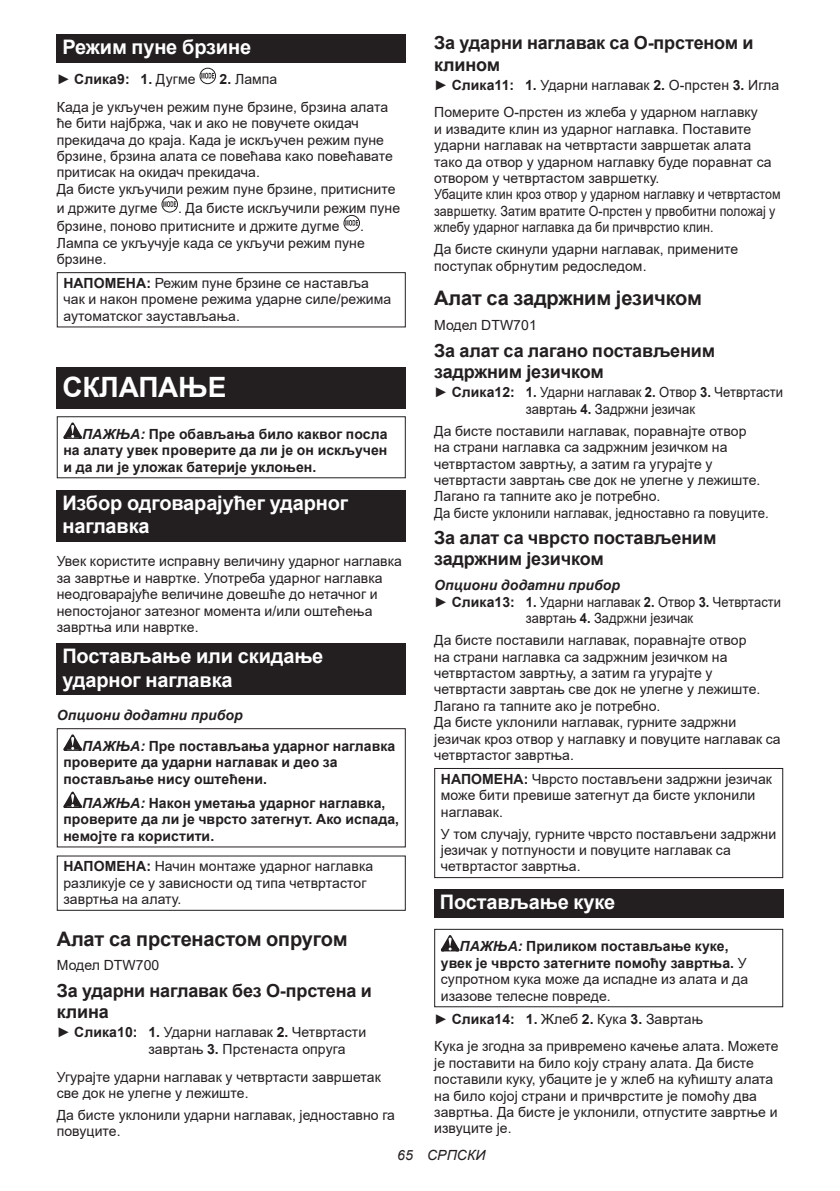
<style>
.page{position:relative;width:840px;height:1191px;background:#fff}
.page>*{position:absolute;margin:0;border:0;box-sizing:border-box;transform-origin:0 0}
.t1{font:700 28px "Arial";letter-spacing:-.01em;color:#fff}
.t2{font:700 20px/23.4px "Arial";letter-spacing:-.01em;color:#fff}
.t3{font:700 20px "Arial";letter-spacing:-.01em;color:#231f20}
.t4{font:700 18px/21px "Arial";letter-spacing:-.01em;color:#231f20}
.t5{font:14px/16.4px "Arial";letter-spacing:.005em;color:#231f20}
.t6{font:700 14px/16.4px "Arial";letter-spacing:.005em;color:#231f20}
.t7{font:14px "Arial";letter-spacing:.005em;color:#231f20;scale:.92 1}
.t8{font:italic 700 14px "Arial";letter-spacing:.005em;color:#231f20}
.t9{font:italic 14px "Arial";letter-spacing:.005em;color:#231f20}
.s1{font-weight:400}
.s2{font-weight:700}
.s3{font-style:italic}
.s4{font-weight:700;font-style:italic}
</style>
<div class="page">
<div style="left:57px;top:34px;width:348px;height:29px;background:#231f20"></div>
<svg style="left:200px;top:68px;width:15px;height:16px"></svg>
<svg style="left:201px;top:73px;width:13px;height:6px"></svg>
<svg style="left:162px;top:196px;width:16px;height:16px"></svg>
<svg style="left:163px;top:201px;width:13px;height:6px"></svg>
<svg style="left:343px;top:215px;width:16px;height:16px"></svg>
<svg style="left:345px;top:220px;width:13px;height:6px"></svg>
<div style="left:57px;top:272px;width:348px;height:55px;border:1px solid #231f20"></div>
<div style="left:57px;top:367px;width:348px;height:41px;background:#231f20"></div>
<svg style="left:63px;top:422px;width:19px;height:17px"></svg>
<div style="left:57px;top:416px;width:348px;height:62px;border:1px solid #231f20"></div>
<div style="left:57px;top:489px;width:348px;height:52px;background:#231f20"></div>
<div style="left:57px;top:643px;width:348px;height:52px;background:#231f20"></div>
<svg style="left:63px;top:734px;width:19px;height:17px"></svg>
<svg style="left:63px;top:791px;width:19px;height:17px"></svg>
<div style="left:57px;top:728px;width:348px;height:119px;border:1px solid #231f20"></div>
<div style="left:434px;top:768px;width:348px;height:110px;border:1px solid #231f20"></div>
<div style="left:434px;top:889px;width:348px;height:29px;background:#231f20"></div>
<svg style="left:440px;top:935px;width:19px;height:16px"></svg>
<div style="left:434px;top:928px;width:348px;height:79px;border:1px solid #231f20"></div>
<h2 class="t2" style="left:62px;top:36px;width:190px">Режим пуне брзине</h2>
<p class="t6" style="left:57px;top:71px;width:140px"><span class="s1">►</span> Слика9: 1. <span class="s1">Дугме</span></p>
<p class="t5" style="left:57px;top:65px;width:333px;line-height:27.8px;text-indent:163px"><span class="s2">2.</span> Лампа<br>Када је укључен режим пуне брзине, брзина алата</p>
<p class="t5" style="left:57px;top:115px;width:340px">ће бити најбржа, чак и ако не повучете окидач прекидача до краја. Када је искључен режим пуне брзине, брзина алата се повећава како повећавате притисак на окидач прекидача.<br>Да бисте укључили режим пуне брзине, притисните</p>
<p class="t5" style="left:57px;top:199px;width:102px">и држите дугме</p>
<p class="t5" style="left:57px;top:198px;width:345px;line-height:18.8px;text-indent:121px">. Да бисте искључили режим пуне брзине, поново притисните и држите дугме</p>
<p class="t5" style="left:57px;top:218px;width:309px;text-align:justify;text-indent:303px">.<br>Лампа се укључује када се укључи режим пуне брзине.</p>
<p class="t5" style="left:63px;top:275px;width:329px"><span class="s2">НАПОМЕНА:</span> Режим пуне брзине се наставља чак и након промене режима ударне силе/режима аутоматског заустављања.</p>
<h1 class="t1" style="left:62px;top:367px;width:165px">СКЛАПАЊЕ</h1>
<p class="t6" style="left:63px;top:426px;width:325px;text-align:justify;text-indent:19px"><span class="s3">ПАЖЊА:</span> Пре обављања било каквог посла на алату увек проверите да ли је он искључен и да ли је уложак батерије уклоњен.</p>
<h2 class="t2" style="left:62px;top:491px;width:287px">Избор одговарајућег ударног наглавка</h2>
<p class="t5" style="left:57px;top:553px;width:346px">Увек користите исправну величину ударног наглавка за завртње и навртке. Употреба ударног наглавка неодговарајуће величине довешће до нетачног и непостојаног затезног момента и/или оштећења завртња или навртке.</p>
<h2 class="t2" style="left:62px;top:645px;width:262px">Постављање или скидање ударног наглавка</h2>
<p class="t6" style="left:82px;top:700px;width:314px;line-height:30.6px;text-indent:-25px"><span class="s3">Опциони додатни прибор<br>ПАЖЊА:</span> Пре постављања ударног наглавка</p>
<p class="t6" style="left:63px;top:754px;width:275px">проверите да ударни наглавак и део за постављање нису оштећени.</p>
<p class="t6" style="left:63px;top:795px;width:337px;text-indent:19px"><span class="s3">ПАЖЊА:</span> Након уметања ударног наглавка, проверите да ли је чврсто затегнут. Ако испада, немојте га користити.</p>
<p class="t5" style="left:63px;top:858px;width:311px"><span class="s2">НАПОМЕНА:</span> Начин монтаже ударног наглавка разликује се у зависности од типа четвртастог завртња на алату.</p>
<h2 class="t3" style="left:57px;top:924px;width:292px">Алат са прстенастом опругом</h2>
<p class="t5" style="left:57px;top:957px;width:104px">Модел DTW700</p>
<p class="t4" style="left:57px;top:980px;width:316px">За ударни наглавак без О-прстена и клина</p>
<p class="t5" style="left:148px;top:1024px;width:219px;text-indent:-92px">► <span class="s2">Слика10: 1.</span> Ударни наглавак <span class="s2">2.</span> Четвртасти завртањ <span class="s2">3.</span> Прстенаста опруга</p>
<p class="t5" style="left:57px;top:1068px;width:325px">Угурајте ударни наглавак у четвртасти завршетак све док не улегне у лежиште.</p>
<p class="t5" style="left:57px;top:1106px;width:339px">Да бисте уклонили ударни наглавак, једноставно га повуците.</p>
<p class="t4" style="left:434px;top:33px;width:321px">За ударни наглавак са О-прстеном и клином</p>
<p class="t5" style="left:434px;top:71px;width:346px;line-height:27.8px">► <span class="s2">Слика11: 1.</span> Ударни наглавак <span class="s2">2.</span> О-прстен <span class="s2">3.</span> Игла<br>Померите О-прстен из жлеба у ударном наглавку</p>
<p class="t5" style="left:434px;top:121px;width:348px">и извадите клин из ударног наглавка. Поставите ударни наглавак на четвртасти завршетак алата тако да отвор у ударном наглавку буде поравнат са отвором у четвртастом завршетку.<br>Убаците клин кроз отвор у ударном наглавку и четвртастом завршетку. Затим вратите О-прстен у првобитни положај у жлебу ударног наглавка да би причврстио клин.</p>
<p class="t5" style="left:434px;top:241px;width:305px">Да бисте скинули ударни наглавак, примените поступак обрнутим редоследом.</p>
<h2 class="t3" style="left:434px;top:284px;width:269px">Алат са задржним језичком</h2>
<p class="t5" style="left:434px;top:317px;width:104px">Модел DTW701</p>
<p class="t4" style="left:434px;top:340px;width:282px">За алат са лагано постављеним задржним језичком</p>
<p class="t5" style="left:434px;top:384px;width:350px;text-align:center">► <span class="s2">Слика12: 1.</span> Ударни наглавак <span class="s2">2.</span> Отвор <span class="s2">3.</span> Четвртасти завртањ <span class="s2">4.</span> Задржни језичак</p>
<p class="t5" style="left:434px;top:422px;width:336px">Да бисте поставили наглавак, поравнајте отвор<br>на страни наглавка са задржним језичком на четвртастом завртњу, а затим га угурајте у четвртасти завртањ све док не улегне у лежиште.<br>Лагано га тапните ако је потребно.<br>Да бисте уклонили наглавак, једноставно га повуците.</p>
<p class="t4" style="left:434px;top:528px;width:283px">За алат са чврсто постављеним задржним језичком</p>
<p class="t8" style="left:434px;top:576px;width:187px">Опциони додатни прибор</p>
<p class="t5" style="left:434px;top:593px;width:348px">► <span class="s2">Слика13: 1.</span> Ударни наглавак <span class="s2">2.</span> Отвор <span class="s2">3.</span> Четвртасти</p>
<p class="t7" style="left:525px;top:608px;width:183px">завртањ <span class="s2">4.</span> Задржни језичак</p>
<p class="t5" style="left:434px;top:632px;width:348px">Да бисте поставили наглавак, поравнајте отвор<br>на страни наглавка са задржним језичком на четвртастом завртњу, а затим га угурајте у четвртасти завртањ све док не улегне у лежиште.<br>Лагано га тапните ако је потребно.<br>Да бисте уклонили наглавак, гурните задржни језичак кроз отвор у наглавку и повуците наглавак са четвртастог завртња.</p>
<p class="t5" style="left:440px;top:770px;width:332px"><span class="s2">НАПОМЕНА:</span> Чврсто постављени задржни језичак може бити превише затегнут да бисте уклонили наглавак.</p>
<p class="t5" style="left:440px;top:825px;width:336px">У том случају, гурните чврсто постављени задржни језичак у потпуности и повуците наглавак са четвртастог завртња.</p>
<h2 class="t2" style="left:439px;top:891px;width:177px">Постављање куке</h2>
<p class="t5" style="left:440px;top:938px;width:309px;text-indent:19px"><span class="s4">ПАЖЊА:</span> <span class="s2">Приликом постављање куке, увек је чврсто затегните помоћу завртња.</span> У супротном кука може да испадне из алата и да изазове телесне повреде.</p>
<p class="t5" style="left:434px;top:1004px;width:345px;line-height:27.8px">► <span class="s2">Слика14: 1.</span> Жлеб <span class="s2">2.</span> Кука <span class="s2">3.</span> Завртањ<br>Кука је згодна за привремено качење алата. Можете</p>
<p class="t5" style="left:434px;top:1054px;width:344px">је поставити на било коју страну алата. Да бисте поставили куку, убаците је у жлеб на кућишту алата на било којој страни и причврстите је помоћу два завртња. Да бисте је уклонили, отпустите завртње и извуците је.</p>
<p class="t9" style="left:397px;top:1146px;width:90px">65 СРПСКИ</p>
</div>
